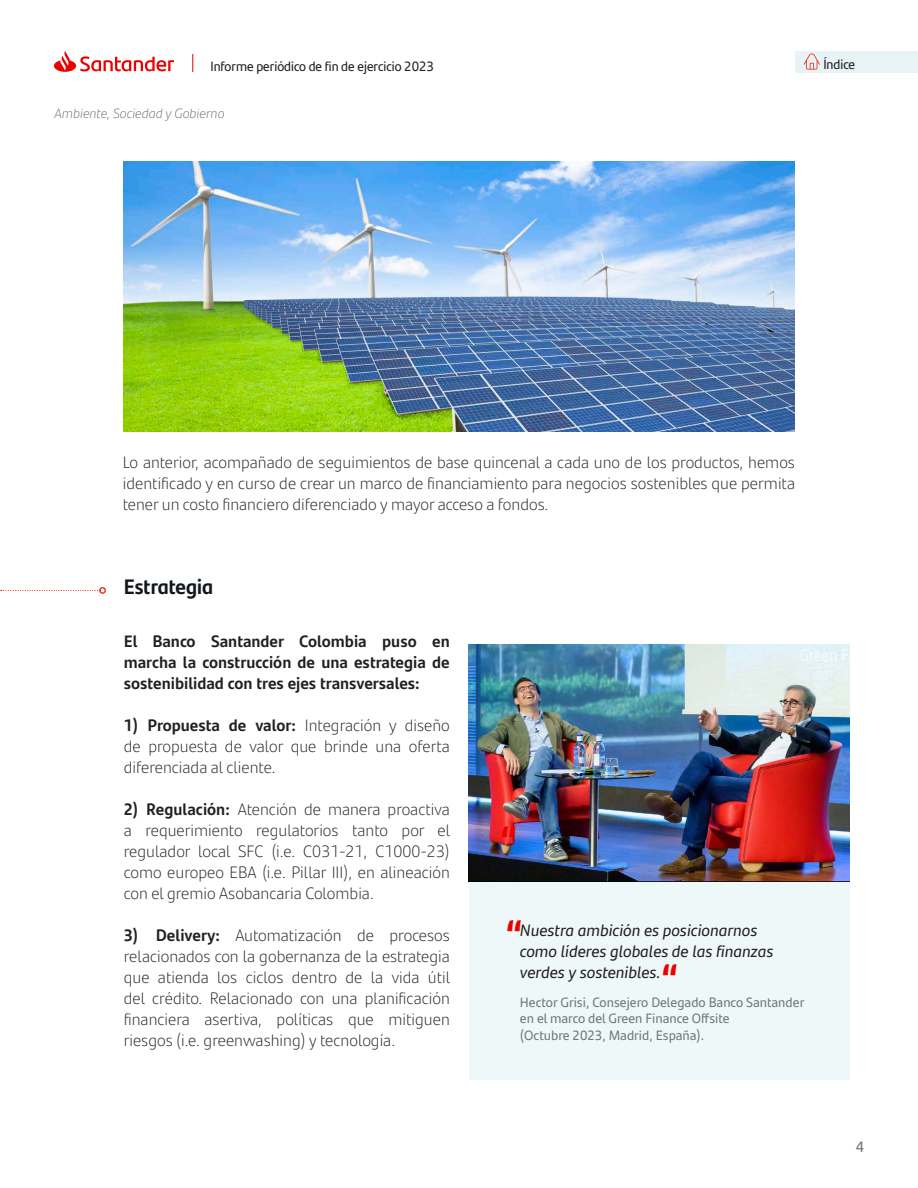
<style>
.page{position:relative;width:918px;height:1188px;background:#fff}
.page>*{position:absolute;margin:0;border:0;box-sizing:border-box;transform-origin:0 0}
.t1{font:700 42px "Santander Headline";color:#ec0000}
.t2{font:700 21px "Santander Headline";color:#11151c}
.Párrafo_general{font:300 16.5px/21px "Santander Text";color:#231f20;text-align:justify}
.Párrafo_general-2{font:700 16.5px/21px "Santander Text";color:#231f20;text-align:justify}
.Párrafo_general-3{font:italic 16.5px/21px "Santander Text";color:#231f20}
.t3{font:15px "Santander Headline";color:#667273}
.Párrafo_general-4{font:13.5px/16.5px "Santander Text";color:#6f7779}
.t4{font:13.5px "Santander Headline";color:#231f20}
.t5{font:italic 300 13.5px "Santander Text";color:#667273}
.s1{font-weight:700}
</style>
<div class="page">
<div style="left:795px;top:51px;width:123px;height:21px;background:#e7f3f4"></div>
<svg style="left:54px;top:51px;width:120px;height:21px"></svg>
<svg style="left:192px;top:54px;width:1px;height:18px"></svg>
<svg style="left:804px;top:53px;width:16px;height:17px"></svg>
<svg style="left:1px;top:590px;width:97px;height:1px"></svg>
<div style="left:99px;top:587px;width:7px;height:7px;border:1px solid #ee2323;border-radius:50%"></div>
<img style="left:469px;top:644px;width:381px;height:238px">
<div style="left:469px;top:882px;width:381px;height:198px;background:#eef8f8"></div>
<img style="left:123px;top:161px;width:672px;height:271px">
<p class="t4" style="left:210px;top:56px;width:225px">Informe periódico de fin de ejercicio 2023</p>
<p class="t5" style="left:55px;top:103px;width:171px">Ambiente, Sociedad y Gobierno</p>
<p class="t4" style="left:823px;top:54px;width:33px">Índice</p>
<p class="Párrafo_general" style="left:123px;top:451px;width:674px">Lo anterior, acompañado de seguimientos de base quincenal a cada uno de los productos, hemos identificado y en curso de crear un marco de financiamiento para negocios sostenibles que permita tener un costo financiero diferenciado y mayor acceso a fondos.</p>
<p class="t2" style="left:124px;top:570px;width:91px">Estrategia</p>
<p class="Párrafo_general-2" style="left:124px;top:630px;width:328px">El Banco Santander Colombia puso en marcha la construcción de una estrategia de sostenibilidad con tres ejes transversales:</p>
<p class="Párrafo_general" style="left:124px;top:714px;width:328px"><span class="s1">1) Propuesta de valor:</span> Integración y diseño de propuesta de valor que brinde una oferta diferenciada al cliente.</p>
<p class="Párrafo_general" style="left:124px;top:798px;width:328px"><span class="s1">2) Regulación:</span> Atención de manera proactiva a requerimiento regulatorios tanto por el regulador local SFC (i.e. C031-21, C1000-23) como europeo EBA (i.e. Pillar III), en alineación con el gremio Asobancaria Colombia.</p>
<p class="Párrafo_general" style="left:124px;top:924px;width:328px"><span class="s1">3) Delivery:</span> Automatización de procesos relacionados con la gobernanza de la estrategia que atienda los ciclos dentro de la vida útil del crédito. Relacionado con una planificación financiera asertiva, políticas que mitiguen riesgos (i.e. greenwashing) y tecnología.</p>
<p class="t1" style="left:499px;top:808px;width:20px">“</p>
<p class="t1" style="left:505px;top:903px;width:20px">“</p>
<p class="Párrafo_general-3" style="left:520px;top:919px;width:255px">Nuestra ambición es posicionarnos como líderes globales de las finanzas verdes y sostenibles.</p>
<p class="Párrafo_general-4" style="left:520px;top:993px;width:286px">Hector Grisi, Consejero Delegado Banco Santander en el marco del Green Finance Offsite<br>(Octubre 2023, Madrid, España).</p>
<p class="t1" style="left:661px;top:946px;width:20px">“</p>
<p class="t3" style="left:856px;top:1135px;width:10px">4</p>
</div>
